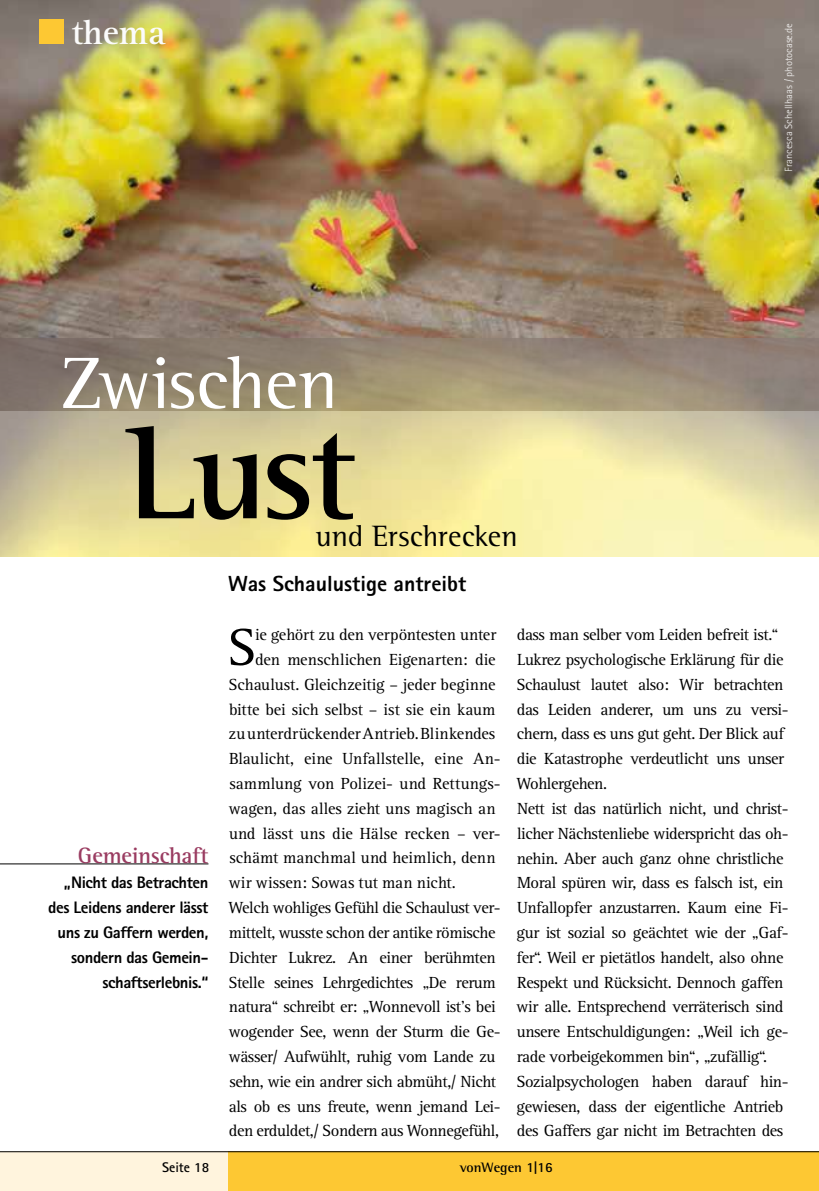
<style>
.page{position:relative;width:819px;height:1191px;background:#fff}
.page>*{position:absolute;margin:0;border:0;box-sizing:border-box;transform-origin:0 0}
.t1{font:700 134.75px "Rotis Semi Serif";color:#000}
.t2{font:74.38px "Rotis Semi Serif";letter-spacing:-.005em;color:#fff}
.t3{font:53.9px "Rotis Serif";color:#000}
.t4{font:700 35px "Rotis Serif";color:#fbfbfb}
.t5{font:30.1px "Rotis Semi Serif";color:#000}
.t6{font:700 22.75px "Rotis Semi Serif";color:#9a3c61}
.t7{font:800 21.88px "Rotis Sans Serif";color:#000}
.t8{font:16.62px/24.8px "Rotis Serif";letter-spacing:-.025em;color:#000}
.t9{font:16.62px "Rotis Serif";color:#000}
.t10{font:16.62px "Rotis Serif";letter-spacing:-.005em;color:#000}
.t11{font:800 16.62px/24.8px "Rotis Sans Serif";letter-spacing:-.025em;color:#000;text-align:right}
.t12{font:700 14px "Rotis Semi Serif";color:#000}
.t13{font:700 14px "Rotis Sans Serif";color:#000}
.t14{font:10.5px "Rotis Sans Serif";color:#fff}
.s1{font-family:"Rotis Sans Serif"}
</style>
<div class="page">
<img style="left:0;top:0;width:819px;height:339px">
<div style="left:0;top:1151px;width:819px;height:40px;background:#fff4dd"></div>
<div style="left:228px;top:1151px;width:591px;height:40px;background:#fdc833"></div>
<hr style="left:0;top:1151px;width:819px;height:1px;background:#000">
<hr style="left:0;top:863px;width:208px;height:1px;background:#000">
<img style="left:0;top:339px;width:819px;height:218px">
<div style="left:40px;top:20px;width:24px;height:24px;background:#fdc833"></div>
<h3 class="t4" style="left:71px;top:12px;width:96px">thema</h3>
<h2 class="t2" style="left:60px;top:339px;width:279px">Zwischen</h2>
<h1 class="t1" style="left:126px;top:392px;width:232px">Lust</h1>
<h3 class="t5" style="left:315px;top:518px;width:203px">und Erschrecken</h3>
<h3 class="t7" style="left:228px;top:569px;width:239px">Was Schaulustige antreibt</h3>
<p class="t14" style="left:782px;top:171px;width:150px;rotate:-90deg">Francesca Schellhaas / photocase.de</p>
<h3 class="t6" style="left:78px;top:842px;width:132px">Gemeinschaft</h3>
<p class="t11" style="left:48px;top:870px;width:162px">„Nicht das Betrachten des Leidens anderer lässt uns zu Gaffern werden, sondern das Gemein&shy;schaftserlebnis.“</p>
<h3 class="t3" style="left:227px;top:616px;width:30px">S</h3>
<p class="t8" style="left:255px;top:622px;width:242px">ie gehört zu den verpöntesten unter</p>
<p class="t9" style="left:255px;top:650px;width:242px">den menschlichen Eigenarten: die</p>
<p class="t10" style="left:228px;top:675px;width:268px">Schaulust. Gleichzeitig – jeder beginne</p>
<p class="t10" style="left:229px;top:699px;width:268px">bitte bei sich selbst – ist sie ein kaum</p>
<p class="t9" style="left:229px;top:724px;width:268px">zu unterdrückender Antrieb. Blinkendes</p>
<p class="t9" style="left:229px;top:749px;width:273px">Blaulicht, eine Unfallstelle, eine An-</p>
<p class="t10" style="left:229px;top:774px;width:273px">sammlung von Polizei- und Rettungs-</p>
<p class="t9" style="left:229px;top:799px;width:268px">wagen, das alles zieht uns magisch an</p>
<p class="t9" style="left:229px;top:823px;width:273px">und lässt uns die Hälse recken – ver-</p>
<p class="t9" style="left:229px;top:848px;width:268px">schämt manchmal und heimlich, denn</p>
<p class="t9" style="left:229px;top:873px;width:229px">wir wissen: Sowas tut man nicht.</p>
<p class="t8" style="left:228px;top:895px;width:273px">Welch wohliges Gefühl die Schaulust ver-</p>
<p class="t8" style="left:229px;top:920px;width:268px">mittelt, wusste schon der antike römische</p>
<p class="t8" style="left:229px;top:945px;width:268px">Dichter Lukrez. An einer berühmten</p>
<p class="t8" style="left:228px;top:970px;width:268px">Stelle seines Lehrgedichtes „De rerum</p>
<p class="t8" style="left:229px;top:995px;width:268px">natura“ schreibt er: „Wonnevoll ist’s bei</p>
<p class="t8" style="left:229px;top:1019px;width:273px">wogender See, wenn der Sturm die Ge-</p>
<p class="t8" style="left:229px;top:1044px;width:268px">wässer/ Aufwühlt, ruhig vom Lande zu</p>
<p class="t8" style="left:229px;top:1069px;width:268px">sehn, wie ein andrer sich abmüht,/ Nicht</p>
<p class="t8" style="left:229px;top:1094px;width:273px">als ob es uns freute, wenn jemand Lei-</p>
<p class="t8" style="left:229px;top:1119px;width:271px">den erduldet,/ Sondern aus Wonnegefühl,</p>
<p class="t8" style="left:516px;top:623px;width:274px">dass man selber vom Leiden befreit ist.“ Lukrez psychologische Erklärung für die Schaulust lautet also: Wir betrachten das Leiden anderer, um uns zu versi&shy;chern, dass es uns gut geht. Der Blick auf die Katastrophe verdeutlicht uns unser Wohlergehen.<br>Nett ist das natürlich nicht, und christ&shy;licher Nächstenliebe widerspricht das oh&shy;nehin. Aber auch ganz ohne christliche Moral spüren wir, dass es falsch ist, ein Unfallopfer anzustarren. Kaum eine Fi&shy;gur ist sozial so geächtet wie der „Gaf&shy;fer“. Weil er pietätlos handelt, also ohne Respekt und Rücksicht. Dennoch gaffen wir alle. Entsprechend verräterisch sind unsere Entschuldigungen: „Weil ich ge&shy;rade vorbeigekommen bin“, „zufällig“.<br>Sozialpsychologen haben darauf hin&shy;gewiesen, dass der eigentliche Antrieb des Gaffers gar nicht im Betrachten des</p>
<p class="t13" style="left:162px;top:1158px;width:49px">Seite 18</p>
<p class="t12" style="left:459px;top:1159px;width:94px">vonWegen <span class="s1">1|16</span></p>
</div>
